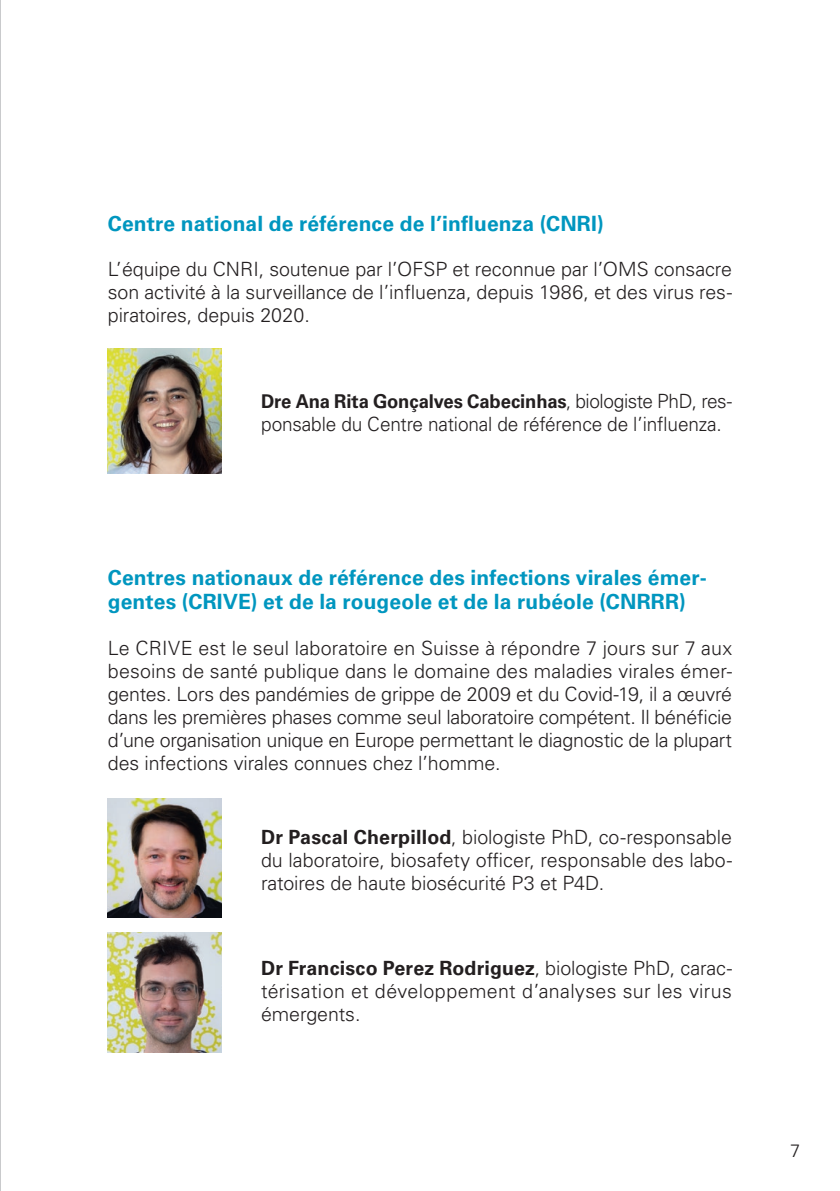
<style>
.page{position:relative;width:840px;height:1191px;background:#fff}
.page>*{position:absolute;margin:0;border:0;box-sizing:border-box;transform-origin:0 0}
.t1{font:700 21px/24px "Univers LT Pro 65";letter-spacing:.005em;color:#0096bf}
.t2{font:300 19.6px/23px "Univers LT Pro 45";letter-spacing:-.005em;color:#231f20;text-align:justify}
.t3{font:300 19.6px/23px "Univers LT Pro 45";letter-spacing:.02em;color:#231f20}
.t4{font:700 19.6px "Univers LT Pro 65";letter-spacing:.005em;color:#231f20}
.t5{font:700 19px "Univers LT Pro 65";letter-spacing:-.005em;color:#231f20}
.t6{font:300 18px "Univers LT Pro 45";color:#231f20}
.s1{font-family:"Univers LT Pro 45";font-weight:300}
.s2{font-family:"Univers LT Pro 45";font-weight:300;font-size:19.6px}
.s3{font-family:"Univers LT Pro 65";font-weight:700}
</style>
<div class="page">
<hr style="left:0;top:0;width:1px;height:1191px;background:#939598">
<img style="left:108px;top:348px;width:113px;height:125px">
<img style="left:108px;top:798px;width:113px;height:119px">
<img style="left:108px;top:933px;width:113px;height:119px">
<p class="t1" style="left:108px;top:210px;width:497px">Centre national de référence de l’influenza (CNRI)</p>
<p class="t2" style="left:108px;top:257px;width:625px">L’équipe du CNRI, soutenue par l’OFSP et reconnue par l’OMS consacre son activité à la surveillance de l’influenza, depuis 1986, et des virus res&shy;piratoires, depuis 2020.</p>
<p class="t5" style="left:261px;top:388px;width:472px">Dre Ana Rita Gonçalves Cabecinhas<span class="s1">,</span> <span class="s2">biologiste PhD, res-</span></p>
<p class="t2" style="left:261px;top:412px;width:462px">ponsable du Centre national de référence de l’influenza.</p>
<p class="t1" style="left:108px;top:564px;width:600px">Centres nationaux de référence des infections virales émer&shy;gentes (CRIVE) et de la rougeole et de la rubéole (CNRRR)</p>
<p class="t2" style="left:108px;top:636px;width:625px">Le CRIVE est le seul laboratoire en Suisse à répondre 7 jours sur 7 aux besoins de santé publique dans le domaine des maladies virales émer&shy;gentes. Lors des pandémies de grippe de 2009 et du Covid-19, il a œuvré dans les premières phases comme seul laboratoire compétent. Il bénéficie d’une organisation unique en Europe permettant le diagnostic de la plupart des infections virales connues chez l’homme.</p>
<p class="t2" style="left:261px;top:825px;width:472px"><span class="s3">Dr Pascal Cherpillod</span>, biologiste PhD, co-responsable du laboratoire, biosafety officer, responsable des labo&shy;ratoires de haute biosécurité P3 et P4D.</p>
<p class="t4" style="left:261px;top:954px;width:472px">Dr Francisco Perez Rodriguez<span class="s1">, biologiste PhD, carac-</span></p>
<p class="t3" style="left:261px;top:979px;width:472px">térisation et développement d’analyses sur les virus émergents.</p>
<p class="t6" style="left:789px;top:1138px;width:12px">7</p>
</div>
